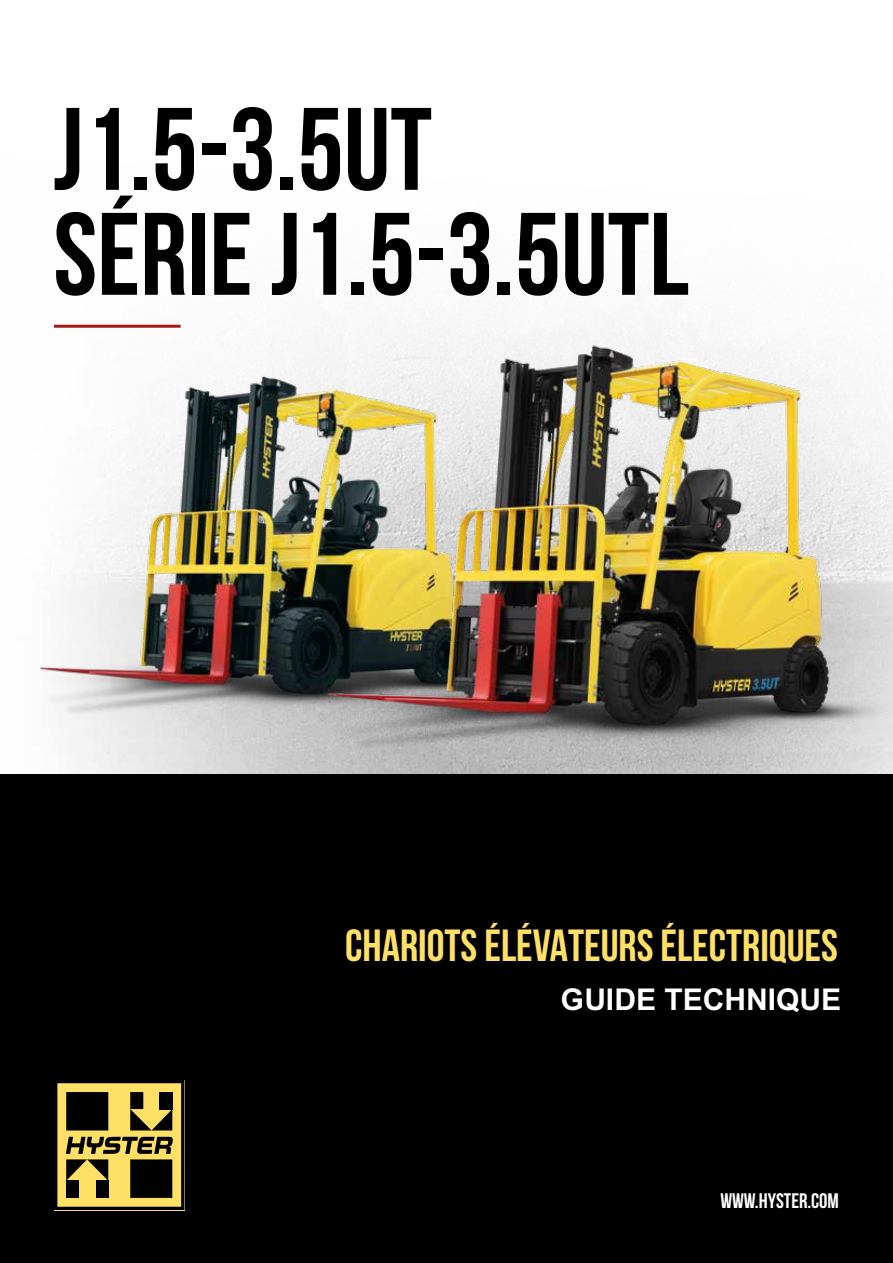
<style>
.page{position:relative;width:893px;height:1263px;background:#fff}
.page>*{position:absolute;margin:0;border:0;box-sizing:border-box;transform-origin:0 0}
.t1{font:700 117px/105px "Bebas Neue";color:#000}
.t2{font:700 45px "Bebas Neue";color:#ffe066}
.t3{font:700 30px "Arial MT Std";color:#fff}
.t4{font:700 21px "Bebas Neue";color:#fff}
</style>
<div class="page">
<div style="left:0;top:774px;width:893px;height:489px;background:#000"></div>
<svg style="left:57px;top:1083px;width:125px;height:124px"></svg>
<div style="left:66px;top:1092px;width:42px;height:38px;background:#000"></div>
<img style="left:32px;top:299px;width:506px;height:447px">
<img style="left:261px;top:326px;width:632px;height:448px">
<hr style="left:54px;top:325px;width:127px;height:3px;background:#a01a16">
<h1 class="t1" style="left:53px;top:95px;width:637px">J1.5-3.5UT<br>SÉRIE J1.5-3.5UTL</h1>
<p class="t2" style="left:345px;top:921px;width:494px">CHARIOTS ÉLÉVATEURS ÉLECTRIQUES</p>
<p class="t3" style="left:561px;top:982px;width:282px">GUIDE TECHNIQUE</p>
<p class="t4" style="left:720px;top:1189px;width:120px">WWW.HYSTER.COM</p>
</div>
